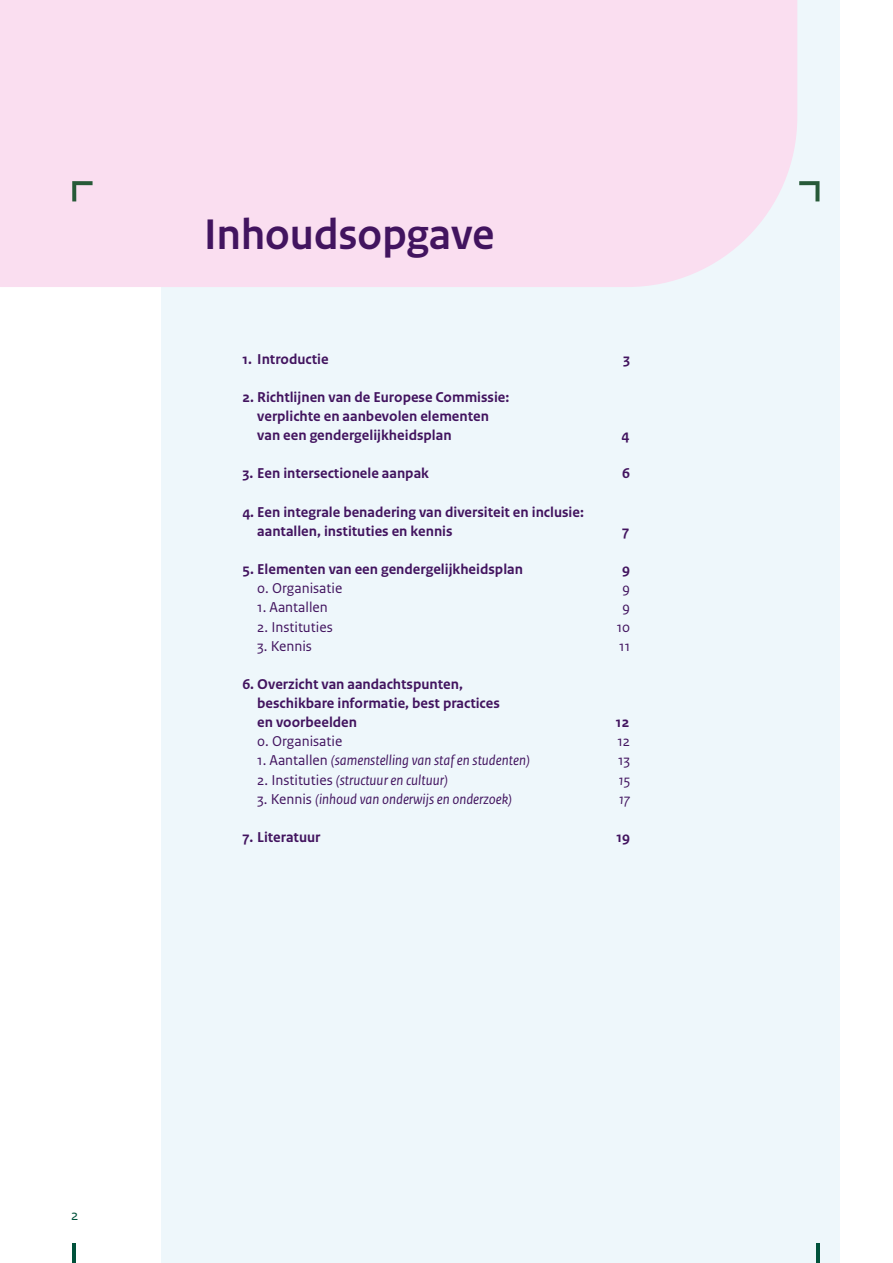
<style>
.page{position:relative;width:893px;height:1263px;background:#fff}
.page>*{position:absolute;margin:0;border:0;box-sizing:border-box;transform-origin:0 0}
.H1_DIHOO_kop_1{font:700 45px "Rijksoverheid Sans Heading";letter-spacing:.005em;color:#42145f}
.t1{font:700 15px/19.2px "Rijksoverheid Sans Text";color:#42145f}
.t2{font:italic 15px "Rijksoverheid Sans Text";color:#42145f}
.t3{font:15px "Rijksoverheid Sans Text";color:#42145f}
.t4{font:15px "Rijksoverheid Sans Text";color:#00523b}
.s1{font-style:normal}
</style>
<div class="page">
<div style="left:162px;top:0;width:678px;height:1263px;background:#eef7fb"></div>
<div style="left:0;top:0;width:797px;height:287px;background:#fadef0"></div>
<svg style="left:799px;top:181px;width:20px;height:20px"></svg>
<svg style="left:72px;top:181px;width:21px;height:20px"></svg>
<svg style="left:816px;top:1244px;width:3px;height:19px"></svg>
<hr style="left:72px;top:1244px;width:4px;height:19px;background:#00523b">
<h1 class="H1_DIHOO_kop_1" style="left:204px;top:209px;width:292px">Inhoudsopgave</h1>
<p class="t1" style="left:242px;top:349px;width:88px">1. Introductie</p>
<p class="t1" style="left:623px;top:349px;width:8px">3</p>
<p class="t1" style="left:257px;top:388px;width:254px;text-indent:-15px">2. Richtlijnen van de Europese Commissie: verplichte en aanbevolen elementen van een gendergelijkheidsplan</p>
<p class="t1" style="left:621px;top:426px;width:9px">4</p>
<p class="t1" style="left:242px;top:464px;width:188px">3. Een intersectionele aanpak</p>
<p class="t1" style="left:622px;top:464px;width:9px">6</p>
<p class="t1" style="left:257px;top:502px;width:328px;text-indent:-15px">4. Een integrale benadering van diversiteit en inclusie: aantallen, instituties en kennis</p>
<p class="t1" style="left:622px;top:522px;width:9px">7</p>
<p class="t1" style="left:242px;top:560px;width:282px">5. Elementen van een gendergelijkheidsplan</p>
<p class="t1" style="left:622px;top:560px;width:9px">9</p>
<p class="t3" style="left:257px;top:580px;width:87px">0. Organisatie</p>
<p class="t3" style="left:622px;top:580px;width:9px">9</p>
<p class="t3" style="left:257px;top:599px;width:72px">1. Aantallen</p>
<p class="t3" style="left:622px;top:599px;width:9px">9</p>
<p class="t3" style="left:257px;top:618px;width:77px">2. Instituties</p>
<p class="t3" style="left:617px;top:618px;width:15px">10</p>
<p class="t3" style="left:257px;top:637px;width:56px">3. Kennis</p>
<p class="t3" style="left:619px;top:637px;width:12px">11</p>
<p class="t1" style="left:257px;top:675px;width:244px;text-indent:-15px">6. Overzicht van aandachtspunten, beschikbare informatie, best practices en voorbeelden</p>
<p class="t1" style="left:616px;top:713px;width:15px">12</p>
<p class="t3" style="left:257px;top:733px;width:87px">0. Organisatie</p>
<p class="t3" style="left:617px;top:733px;width:14px">12</p>
<p class="t2" style="left:257px;top:752px;width:274px"><span class="s1">1. Aantallen</span> (samenstelling van staf en studenten)</p>
<p class="t3" style="left:618px;top:752px;width:14px">13</p>
<p class="t2" style="left:257px;top:771px;width:192px"><span class="s1">2. Instituties</span> (structuur en cultuur)</p>
<p class="t2" style="left:619px;top:771px;width:13px">15</p>
<p class="t2" style="left:257px;top:790px;width:256px"><span class="s1">3. Kennis</span> (inhoud van onderwijs en onderzoek)</p>
<p class="t2" style="left:619px;top:790px;width:12px">17</p>
<p class="t1" style="left:242px;top:828px;width:80px">7. Literatuur</p>
<p class="t1" style="left:617px;top:828px;width:15px">19</p>
<p class="t4" style="left:71px;top:1207px;width:9px">2</p>
</div>
